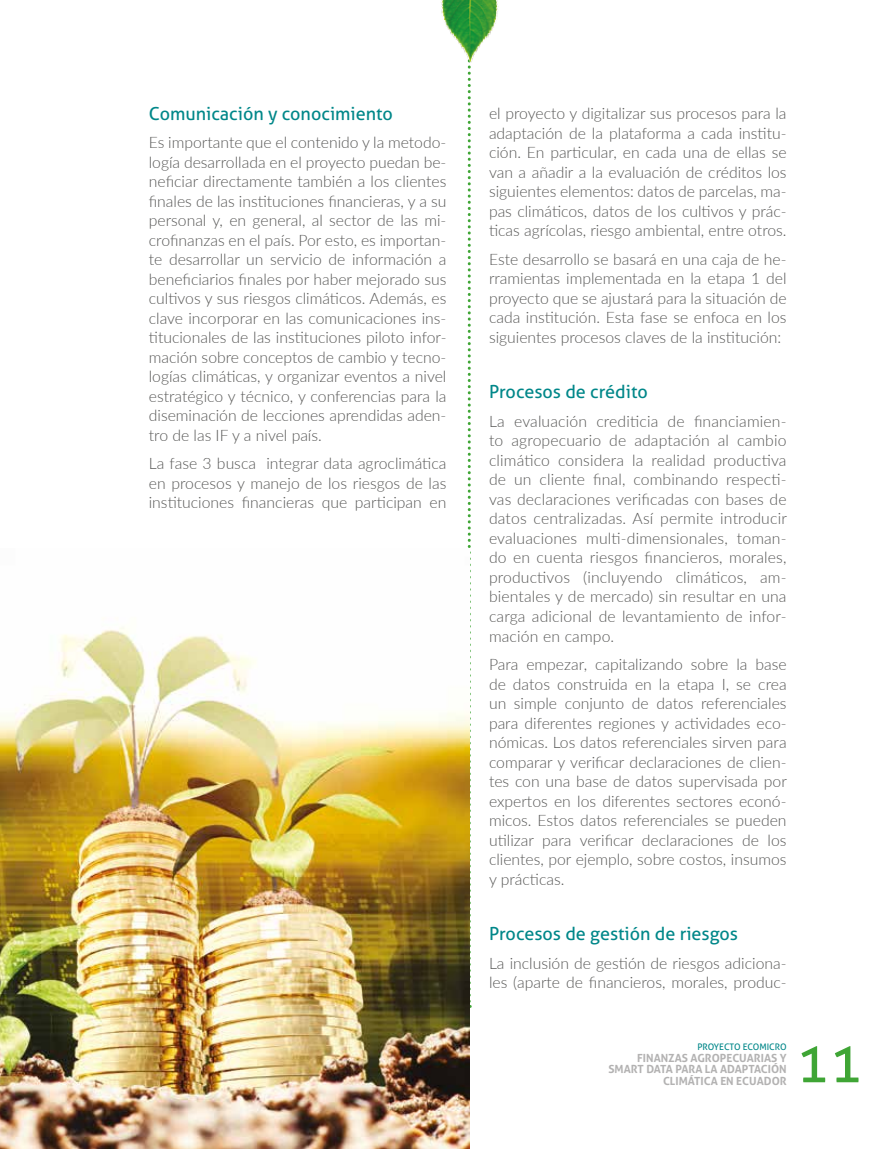
<style>
.page{position:relative;width:893px;height:1149px;background:#fff}
.page>*{position:absolute;margin:0;border:0;box-sizing:border-box;transform-origin:0 0}
.t1{font:55.5px "Aller";color:#3fa535}
.t2{font:18px "Aller";color:#008789}
.t3{font:300 15.75px/19.5px "Lato";color:#575756;text-align:justify}
.t4{font:700 11.25px/11.6px "Aller";color:#b3b2b2;text-align:right}
.t5{font:9px "Aller";color:#008789}
</style>
<div class="page">
<svg style="left:468px;top:71px;width:3px;height:936px"></svg>
<img style="left:441px;top:0;width:57px;height:69px">
<img style="left:0;top:549px;width:469px;height:599px">
<p class="t2" style="left:149px;top:102px;width:246px">Comunicación y conocimiento</p>
<p class="t3" style="left:149px;top:132px;width:299px">Es importante que el contenido y la metodo&shy;logía desarrollada en el proyecto puedan be&shy;neficiar directamente también a los clientes finales de las instituciones financieras, y a su personal y, en general, al sector de las mi&shy;crofinanzas en el país. Por esto, es importan&shy;te desarrollar un servicio de información a beneficiarios finales por haber mejorado sus cultivos y sus riesgos climáticos. Además, es clave incorporar en las comunicaciones ins&shy;titucionales de las instituciones piloto infor&shy;mación sobre conceptos de cambio y tecno&shy;logías climáticas, y organizar eventos a nivel estratégico y técnico, y conferencias para la diseminación de lecciones aprendidas aden&shy;tro de las IF y a nivel país.</p>
<p class="t3" style="left:149px;top:453px;width:299px">La fase 3 busca integrar data agroclimática en procesos y manejo de los riesgos de las instituciones financieras que participan en</p>
<p class="t3" style="left:489px;top:103px;width:299px">el proyecto y digitalizar sus procesos para la adaptación de la plataforma a cada institu&shy;ción. En particular, en cada una de ellas se van a añadir a la evaluación de créditos los siguientes elementos: datos de parcelas, ma&shy;pas climáticos, datos de los cultivos y prác&shy;ticas agrícolas, riesgo ambiental, entre otros.</p>
<p class="t3" style="left:489px;top:248px;width:299px">Este desarrollo se basará en una caja de he&shy;rramientas implementada en la etapa 1 del proyecto que se ajustará para la situación de cada institución. Esta fase se enfoca en los siguientes procesos claves de la institución:</p>
<p class="t2" style="left:489px;top:381px;width:160px">Procesos de crédito</p>
<p class="t3" style="left:489px;top:410px;width:299px">La evaluación crediticia de financiamien&shy;to agropecuario de adaptación al cambio climático considera la realidad productiva de un cliente final, combinando respecti&shy;vas declaraciones verificadas con bases de datos centralizadas. Así permite introducir evaluaciones multi-dimensionales, toman&shy;do en cuenta riesgos financieros, morales, productivos (incluyendo climáticos, am&shy;bientales y de mercado) sin resultar en una carga adicional de levantamiento de infor&shy;mación en campo.</p>
<p class="t3" style="left:489px;top:653px;width:299px">Para empezar, capitalizando sobre la base de datos construida en la etapa I, se crea un simple conjunto de datos referenciales para diferentes regiones y actividades eco&shy;nómicas. Los datos referenciales sirven para comparar y verificar declaraciones de clien&shy;tes con una base de datos supervisada por expertos en los diferentes sectores econó&shy;micos. Estos datos referenciales se pueden utilizar para verificar declaraciones de los clientes, por ejemplo, sobre costos, insumos y prácticas.</p>
<p class="t2" style="left:489px;top:922px;width:251px">Procesos de gestión de riesgos</p>
<p class="t3" style="left:489px;top:952px;width:299px">La inclusión de gestión de riesgos adiciona&shy;les (aparte de financieros, morales, produc-</p>
<p class="t5" style="left:697px;top:1041px;width:91px">PROYECTO ECOMICRO</p>
<p class="t4" style="left:608px;top:1051px;width:180px">FINANZAS AGROPECUARIAS Y<br>SMART DATA PARA LA ADAPTACIÓN<br>CLIMÁTICA EN ECUADOR</p>
<h1 class="t1" style="left:796px;top:1028px;width:68px">11</h1>
</div>
